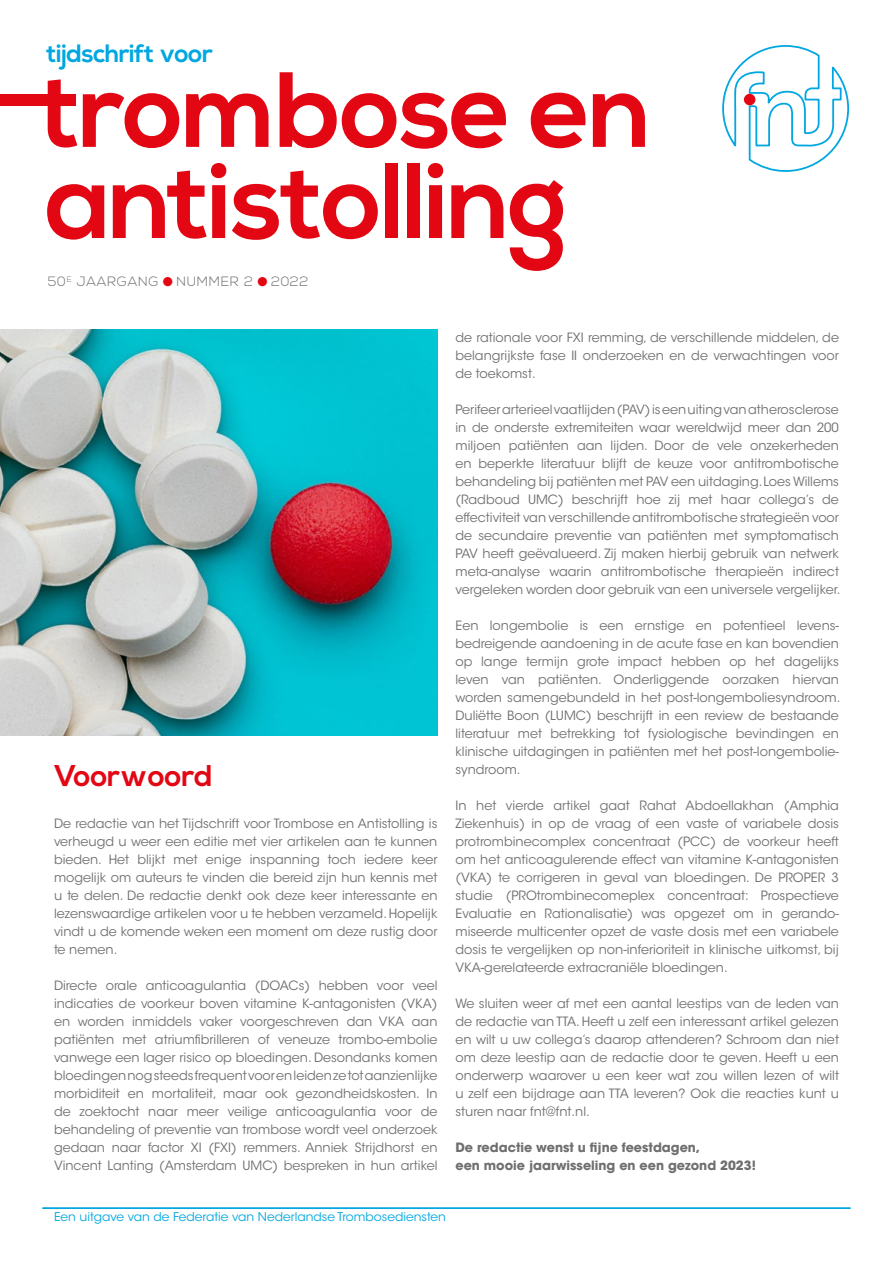
<style>
.page{position:relative;width:893px;height:1263px;background:#fff}
.page>*{position:absolute;margin:0;border:0;box-sizing:border-box;transform-origin:0 0}
.t1{font:700 106.65px/91.2px "Nexa";letter-spacing:-.02em;color:#e30613}
.t2{font:700 30px "Nexa";letter-spacing:-.01em;color:#e30613}
.t3{font:700 25.05px "Nexa";letter-spacing:-.02em;color:#00a7e0}
.t4{font:300 13.5px "Nexa";letter-spacing:.05em;color:#706f6f}
.t5{font:12.75px/18px "ITC Avant Garde Std";color:#706f6f;text-align:justify}
.t6{font:700 12.75px/18px "ITC Avant Garde Std";color:#706f6f}
.t7{font:12px "ITC Avant Garde Std";color:#00a7e0}
.s1{color:#e30613}
</style>
<div class="page">
<img style="left:0;top:330px;width:437px;height:405px">
<svg style="left:722px;top:45px;width:127px;height:127px"></svg>
<div style="left:744px;top:94px;width:11px;height:11px;background:#e30613;border-radius:50%"></div>
<hr style="left:43px;top:1207px;width:807px;height:2px;background:#00a7e0">
<div style="left:0;top:94px;width:75px;height:12px;background:#e30613"></div>
<h3 class="t3" style="left:47px;top:38px;width:168px">tijdschrift voor</h3>
<h1 class="t1" style="left:38px;top:69px;width:615px">trombose en antistolling</h1>
<p class="t4" style="left:48px;top:274px;width:262px">50<sup>E</sup> JAARGANG <span class="s1">●</span> NUMMER 2 <span class="s1">●</span> 2022</p>
<h2 class="t2" style="left:54px;top:759px;width:160px">Voorwoord</h2>
<p class="t5" style="left:54px;top:815px;width:385px">De redactie van het Tijdschrift voor Trombose en Antistolling is verheugd u weer een editie met vier artikelen aan te kunnen bieden. Het blijkt met enige inspanning toch iedere keer mogelijk om auteurs te vinden die bereid zijn hun kennis met u te delen. De redactie denkt ook deze keer interessante en lezenswaardige artikelen voor u te hebben verzameld. Hopelijk vindt u de komende weken een moment om deze rustig door te nemen.</p>
<p class="t5" style="left:54px;top:977px;width:385px">Directe orale anticoagulantia (DOACs) hebben voor veel indicaties de voorkeur boven vitamine K-antagonisten (VKA) en worden inmiddels vaker voorgeschreven dan VKA aan patiënten met atriumfibrilleren of veneuze trombo-embolie vanwege een lager risico op bloedingen. Desondanks komen bloedingen nog steeds frequent voor en leiden ze tot aanzienlijke morbiditeit en mortaliteit, maar ook gezondheidskosten. In de zoektocht naar meer veilige anticoagulantia voor de behandeling of preventie van trombose wordt veel onderzoek gedaan naar factor XI (FXI) remmers. Anniek Strijdhorst en Vincent Lanting (Amsterdam UMC) bespreken in hun artikel</p>
<p class="t5" style="left:455px;top:329px;width:385px">de rationale voor FXI remming, de verschillende middelen, de belangrijkste fase II onderzoeken en de verwachtingen voor de toekomst.</p>
<p class="t5" style="left:455px;top:401px;width:386px">Perifeer arterieel vaatlijden (PAV) is een uiting van atherosclerose in de onderste extremiteiten waar wereldwijd meer dan 200 miljoen patiënten aan lijden. Door de vele onzekerheden en beperkte literatuur blijft de keuze voor antitrombotische behandeling bij patiënten met PAV een uitdaging. Loes Willems (Radboud UMC) beschrijft hoe zij met haar collega’s de effectiviteit van verschillende antitrombotische strategieën voor de secundaire preventie van patiënten met symptomatisch PAV heeft geëvalueerd. Zij maken hierbij gebruik van netwerk meta-analyse waarin antitrombotische therapieën indirect vergeleken worden door gebruik van een universele vergelijker.</p>
<p class="t5" style="left:455px;top:617px;width:386px">Een longembolie is een ernstige en potentieel levens&shy;bedreigende aandoening in de acute fase en kan bovendien op lange termijn grote impact hebben op het dagelijks leven van patiënten. Onderliggende oorzaken hiervan worden samengebundeld in het post-longemboliesyndroom.<br>Duliëtte Boon (LUMC) beschrijft in een review de bestaande literatuur met betrekking tot fysiologische bevindingen en klinische uitdagingen in patiënten met het post-longembolie&shy;syndroom.</p>
<p class="t5" style="left:455px;top:797px;width:385px">In het vierde artikel gaat Rahat Abdoellakhan (Amphia Ziekenhuis) in op de vraag of een vaste of variabele dosis protrombinecomplex concentraat (PCC) de voorkeur heeft om het anticoagulerende effect van vitamine K-antagonisten (VKA) te corrigeren in geval van bloedingen. De PROPER 3 studie (PROtrombinecomeplex concentraat: Prospectieve Evaluatie en Rationalisatie) was opgezet om in gerando&shy;miseerde multicenter opzet de vaste dosis met een variabele dosis te vergelijken op non-inferioriteit in klinische uitkomst, bij VKA-gerelateerde extracraniële bloedingen.</p>
<p class="t5" style="left:455px;top:995px;width:385px">We sluiten weer af met een aantal leestips van de leden van de redactie van TTA. Heeft u zelf een interessant artikel gelezen en wilt u uw collega’s daarop attenderen? Schroom dan niet om deze leestip aan de redactie door te geven. Heeft u een onderwerp waarover u een keer wat zou willen lezen of wilt u zelf een bijdrage aan TTA leveren? Ook die reacties kunt u sturen naar fnt@fnt.nl.</p>
<p class="t6" style="left:455px;top:1138px;width:302px">De redactie wenst u fijne feestdagen,<br>een mooie jaarwisseling en een gezond 2023!</p>
<p class="t7" style="left:54px;top:1209px;width:394px">Een uitgave van de Federatie van Nederlandse Trombosediensten</p>
</div>
